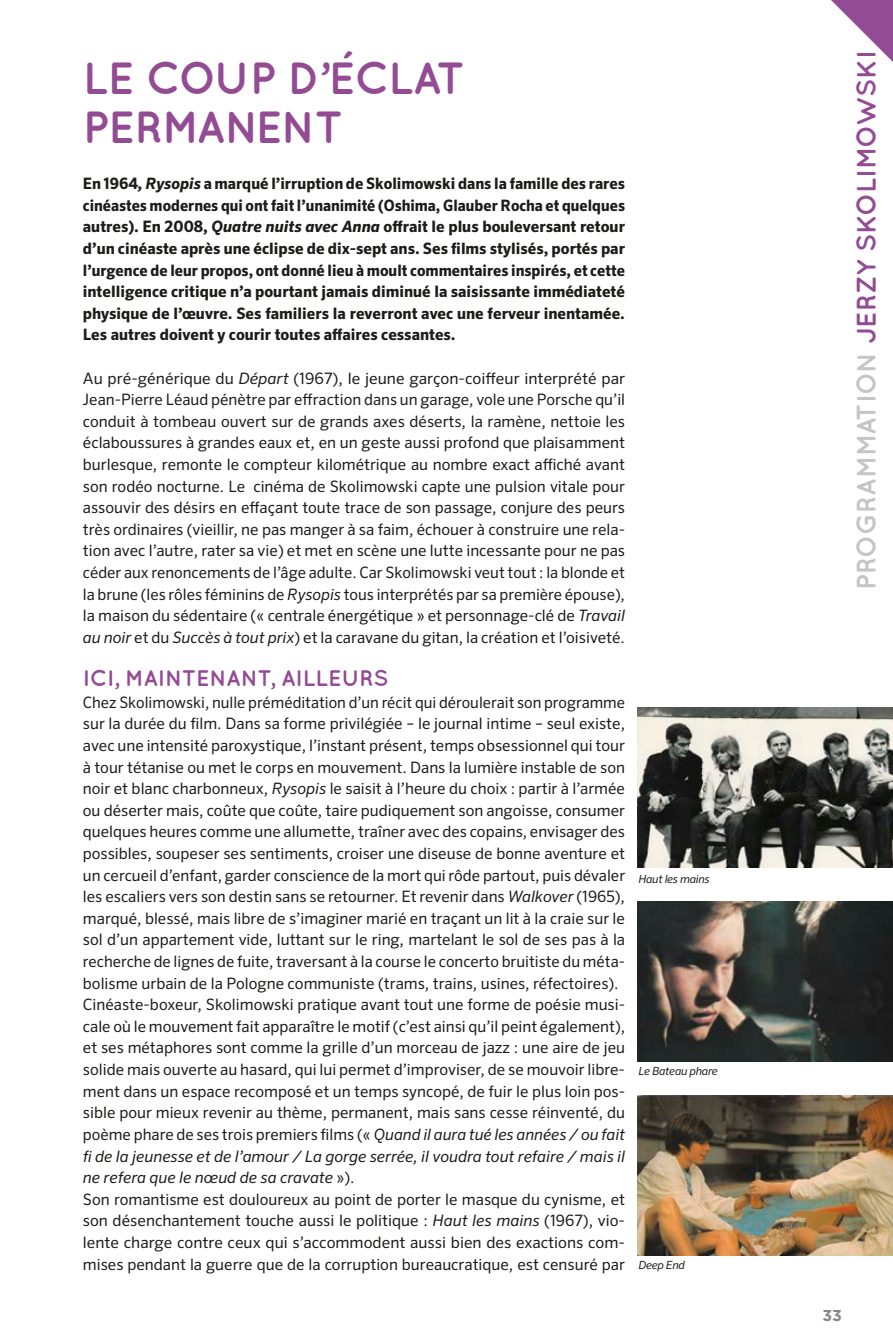
<style>
.page{position:relative;width:893px;height:1340px;background:#fff}
.page>*{position:absolute;margin:0;border:0;box-sizing:border-box;transform-origin:0 0}
.t1{font:700 45px/49.5px "Quicksand";letter-spacing:-.02em;color:#934b93}
.t2{font:700 27px "Quicksand";color:#934b93}
.t3{font:700 22.5px "Quicksand";color:#934b93}
.t4{font:15.75px/21.6px "Sero Pro";color:#1c1c1a;text-align:justify}
.t5{font:700 15.75px/21.6px "Sero Pro";color:#1c1c1a;text-align:justify}
.t6{font:700 15.75px "Gotham HTF";color:#878786}
.t7{font:italic 11.25px "Sero Pro";letter-spacing:-.02em;color:#1c1c1a}
.s1{font-style:italic}
.s2{color:#c5c5c5}
</style>
<div class="page">
<img style="left:638px;top:1095px;width:255px;height:160px">
<img style="left:638px;top:902px;width:255px;height:159px">
<img style="left:638px;top:708px;width:255px;height:159px">
<svg style="left:831px;top:0;width:62px;height:62px"></svg>
<h1 class="t1" style="left:83px;top:52px;width:384px">LE COUP D’ÉCLAT<br>PERMANENT</h1>
<p class="t5" style="left:83px;top:173px;width:544px">En 1964<span class="s1">, Rysopis</span> a marqué l’irruption de Skolimowski dans la famille des rares cinéastes modernes qui ont fait l’unanimité (Oshima, Glauber Rocha et quelques autres). En 2008, <span class="s1">Quatre nuits avec Anna</span> offrait le plus bouleversant retour d’un cinéaste après une éclipse de dix-sept ans. Ses films stylisés, portés par l’urgence de leur propos, ont donné lieu à moult commentaires inspirés, et cette intelligence critique n’a pourtant jamais diminué la saisissante immédiateté physique de l’œuvre. Ses familiers la reverront avec une ferveur inentamée.<br>Les autres doivent y courir toutes affaires cessantes.</p>
<p class="t4" style="left:83px;top:367px;width:544px">Au pré-générique du <span class="s1">Départ</span> (1967), le jeune garçon-coiffeur interprété par Jean-Pierre Léaud pénètre par effraction dans un garage, vole une Porsche qu’il conduit à tombeau ouvert sur de grands axes déserts, la ramène, nettoie les éclaboussures à grandes eaux et, en un geste aussi profond que plaisamment burlesque, remonte le compteur kilométrique au nombre exact affiché avant son rodéo nocturne. Le cinéma de Skolimowski capte une pulsion vitale pour assouvir des désirs en effaçant toute trace de son passage, conjure des peurs très ordinaires (vieillir, ne pas manger à sa faim, échouer à construire une rela&shy;tion avec l’autre, rater sa vie) et met en scène une lutte incessante pour ne pas céder aux renoncements de l’âge adulte. Car Skolimowski veut tout : la blonde et la brune (les rôles féminins de <span class="s1">Rysopis</span> tous interprétés par sa première épouse), la maison du sédentaire (« centrale énergétique » et personnage-clé de <span class="s1">Travail au noir</span> et du <span class="s1">Succès à tout prix</span>) et la caravane du gitan, la création et l’oisiveté.</p>
<h3 class="t3" style="left:83px;top:664px;width:307px">ICI, MAINTENANT, AILLEURS</h3>
<p class="t4" style="left:83px;top:691px;width:544px;text-align:left">Chez Skolimowski, nulle préméditation d’un récit qui déroulerait son programme sur la durée du film. Dans sa forme privilégiée – le journal intime – seul existe, avec une intensité paroxystique, l’instant présent, temps obsessionnel qui tour à tour tétanise ou met le corps en mouvement. Dans la lumière instable de son noir et blanc charbonneux, <span class="s1">Rysopis</span> le saisit à l’heure du choix : partir à l’armée ou déserter mais, coûte que coûte, taire pudiquement son angoisse, consumer quelques heures comme une allumette, traîner avec des copains, envisager des possibles, soupeser ses sentiments, croiser une diseuse de bonne aventure et un cercueil d’enfant, garder conscience de la mort qui rôde partout, puis dévaler les escaliers vers son destin sans se retourner. Et revenir dans <span class="s1">Walkover</span> (1965), marqué, blessé, mais libre de s’imaginer marié en traçant un lit à la craie sur le sol d’un appartement vide, luttant sur le ring, martelant le sol de ses pas à la recherche de lignes de fuite, traversant à la course le concerto bruitiste du méta&shy;bolisme urbain de la Pologne communiste (trams, trains, usines, réfectoires).<br>Cinéaste-boxeur, Skolimowski pratique avant tout une forme de poésie musi&shy;cale où le mouvement fait apparaître le motif (c’est ainsi qu’il peint également), et ses métaphores sont comme la grille d’un morceau de jazz : une aire de jeu solide mais ouverte au hasard, qui lui permet d’improviser, de se mouvoir libre&shy;ment dans un espace recomposé et un temps syncopé, de fuir le plus loin pos&shy;sible pour mieux revenir au thème, permanent, mais sans cesse réinventé, du poème phare de ses trois premiers films (« <span class="s1">Quand il aura tué les années / ou fait fi de la jeunesse et de l’amour / La gorge serrée, il voudra tout refaire / mais il ne refera que le nœud de sa cravate</span> »).<br>Son romantisme est douloureux au point de porter le masque du cynisme, et son désenchantement touche aussi le politique : <span class="s1">Haut les mains</span> (1967), vio&shy;lente charge contre ceux qui s’accommodent aussi bien des exactions com&shy;mises pendant la guerre que de la corruption bureaucratique, est censuré par</p>
<p class="t7" style="left:638px;top:872px;width:73px">Haut les mains</p>
<p class="t7" style="left:638px;top:1064px;width:81px">Le Bateau phare</p>
<p class="t7" style="left:638px;top:1258px;width:48px">Deep End</p>
<h2 class="t2" style="left:850px;top:590px;width:540px;rotate:-90deg"><span class="s2">PROGRAMMATION</span> JERZY SKOLIMOWSKI</h2>
<p class="t6" style="left:822px;top:1306px;width:21px">33</p>
</div>
